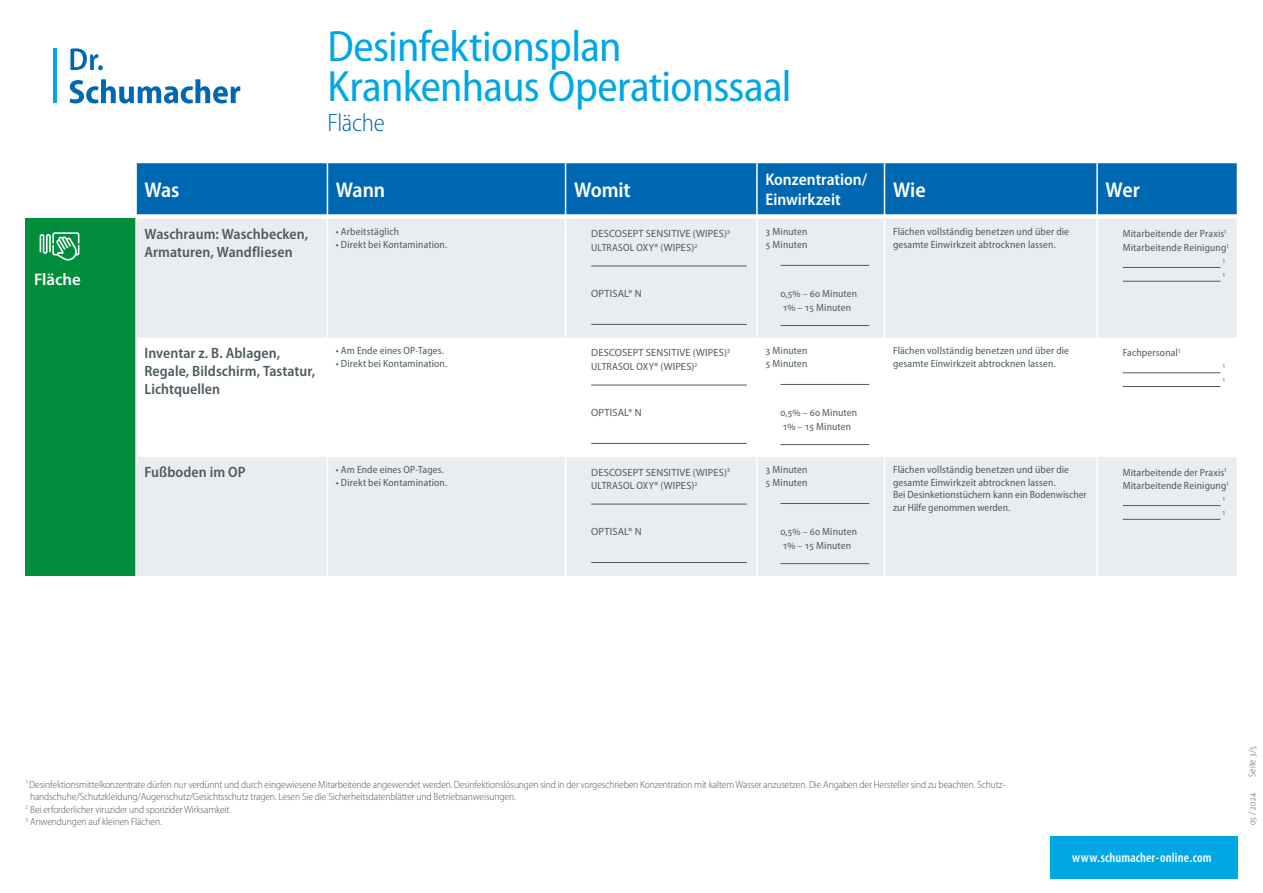
<style>
.page{position:relative;width:1263px;height:893px;background:#fff}
.page>*{position:absolute;margin:0;border:0;box-sizing:border-box;transform-origin:0 0}
.t1{font:semi-condensed 43.95px/40.2px "Myriad Pro";letter-spacing:-.015em;color:#00a7e5}
.t2{font:300 semi-condensed 25.05px "Myriad Pro";letter-spacing:-.015em;color:#0067b2}
.t3{font:600 semi-condensed 21.45px "Myriad Pro";letter-spacing:-.005em;color:#fff}
.t4{font:600 semi-condensed 16.8px/20.2px "Myriad Pro";color:#fff}
.t5{font:600 16.8px "Myriad Pro";letter-spacing:-.005em;color:#fff}
.t6{font:600 semi-condensed 15px/18px "Myriad Pro";letter-spacing:.005em;color:#4e5b61}
.t7{font:600 condensed 13.5px "Myriad Pro";letter-spacing:.01em;color:#fff}
.t8{font:semi-condensed 10.5px/12.6px "Myriad Pro";letter-spacing:.015em;color:#4e5b61}
.t9{font:300 semi-condensed 10.5px "Myriad Pro";letter-spacing:-.01em;color:#4e5b61}
.t10{font:10.5px/13.8px "Myriad Pro";letter-spacing:.01em;color:#4e5b61}
.t11{font:300 semi-condensed 9.75px "Myriad Pro";letter-spacing:.02em;color:#4e5b61}
.t12{font:semi-condensed 6.15px "Myriad Pro";color:#4e5b61}
.s1{font-stretch:semi-condensed}
.s2{font-size:9.75px}
</style>
<div class="page">
<div style="left:1050px;top:836px;width:187px;height:42px;background:#00a7e5"></div>
<hr style="left:53px;top:49px;width:3px;height:54px;background:#00a7e5">
<svg style="left:70px;top:79px;width:170px;height:24px"></svg>
<svg style="left:70px;top:48px;width:33px;height:22px"></svg>
<div style="left:137px;top:163px;width:1100px;height:51px;background:#0067b2"></div>
<div style="left:26px;top:219px;width:110px;height:357px;background:#008e3d"></div>
<div style="left:137px;top:219px;width:1100px;height:357px;background:#e9edf0"></div>
<svg style="left:137px;top:338px;width:1100px;height:119px"></svg>
<hr style="left:327px;top:163px;width:1px;height:51px;background:#fff">
<hr style="left:565px;top:163px;width:1px;height:51px;background:#fff">
<hr style="left:756px;top:163px;width:2px;height:51px;background:#fff">
<hr style="left:884px;top:163px;width:1px;height:51px;background:#fff">
<hr style="left:1096px;top:163px;width:2px;height:51px;background:#fff">
<hr style="left:135px;top:219px;width:2px;height:59px;background:#fff">
<hr style="left:135px;top:278px;width:2px;height:60px;background:#fff">
<hr style="left:327px;top:219px;width:1px;height:59px;background:#fff">
<hr style="left:327px;top:278px;width:1px;height:60px;background:#fff">
<hr style="left:1096px;top:219px;width:2px;height:59px;background:#fff">
<hr style="left:1096px;top:278px;width:2px;height:60px;background:#fff">
<hr style="left:135px;top:338px;width:2px;height:59px;background:#fff">
<hr style="left:135px;top:397px;width:2px;height:60px;background:#fff">
<hr style="left:135px;top:457px;width:2px;height:59px;background:#fff">
<hr style="left:135px;top:516px;width:2px;height:60px;background:#fff">
<hr style="left:327px;top:457px;width:1px;height:59px;background:#fff">
<hr style="left:327px;top:516px;width:1px;height:60px;background:#fff">
<hr style="left:1096px;top:457px;width:2px;height:59px;background:#fff">
<hr style="left:1096px;top:516px;width:2px;height:60px;background:#fff">
<hr style="left:327px;top:338px;width:1px;height:59px;background:#fff">
<hr style="left:327px;top:397px;width:1px;height:60px;background:#fff">
<hr style="left:565px;top:338px;width:1px;height:59px;background:#fff">
<hr style="left:565px;top:397px;width:1px;height:60px;background:#fff">
<hr style="left:756px;top:338px;width:2px;height:59px;background:#fff">
<hr style="left:884px;top:338px;width:1px;height:59px;background:#fff">
<hr style="left:1096px;top:338px;width:2px;height:59px;background:#fff">
<hr style="left:1096px;top:397px;width:2px;height:60px;background:#fff">
<hr style="left:756px;top:397px;width:2px;height:60px;background:#fff">
<hr style="left:884px;top:397px;width:1px;height:60px;background:#fff">
<hr style="left:565px;top:219px;width:1px;height:59px;background:#fff">
<hr style="left:565px;top:278px;width:1px;height:60px;background:#fff">
<hr style="left:565px;top:457px;width:1px;height:59px;background:#fff">
<hr style="left:565px;top:516px;width:1px;height:60px;background:#fff">
<hr style="left:756px;top:219px;width:2px;height:59px;background:#fff">
<hr style="left:756px;top:457px;width:2px;height:59px;background:#fff">
<hr style="left:884px;top:219px;width:1px;height:59px;background:#fff">
<hr style="left:884px;top:457px;width:1px;height:59px;background:#fff">
<hr style="left:756px;top:278px;width:2px;height:60px;background:#fff">
<hr style="left:756px;top:516px;width:2px;height:60px;background:#fff">
<hr style="left:884px;top:278px;width:1px;height:60px;background:#fff">
<hr style="left:884px;top:516px;width:1px;height:60px;background:#fff">
<svg style="left:40px;top:232px;width:39px;height:29px"></svg>
<hr style="left:591px;top:266px;width:156px;height:1px;background:#4e5b61">
<hr style="left:780px;top:265px;width:89px;height:1px;background:#4e5b61">
<hr style="left:1123px;top:267px;width:97px;height:1px;background:#4e5b61">
<hr style="left:1123px;top:281px;width:97px;height:1px;background:#4e5b61">
<hr style="left:591px;top:324px;width:156px;height:1px;background:#4e5b61">
<hr style="left:780px;top:325px;width:89px;height:1px;background:#4e5b61">
<hr style="left:591px;top:385px;width:156px;height:1px;background:#4e5b61">
<hr style="left:780px;top:384px;width:89px;height:1px;background:#4e5b61">
<hr style="left:1123px;top:372px;width:97px;height:1px;background:#4e5b61">
<hr style="left:1123px;top:386px;width:97px;height:1px;background:#4e5b61">
<hr style="left:591px;top:443px;width:156px;height:1px;background:#4e5b61">
<hr style="left:780px;top:444px;width:89px;height:1px;background:#4e5b61">
<hr style="left:591px;top:504px;width:156px;height:1px;background:#4e5b61">
<hr style="left:780px;top:503px;width:89px;height:1px;background:#4e5b61">
<hr style="left:1123px;top:505px;width:97px;height:1px;background:#4e5b61">
<hr style="left:1123px;top:519px;width:97px;height:1px;background:#4e5b61">
<hr style="left:591px;top:562px;width:156px;height:1px;background:#4e5b61">
<hr style="left:780px;top:563px;width:89px;height:1px;background:#4e5b61">
<h3 class="t5" style="left:34px;top:269px;width:48px">Fläche</h3>
<h1 class="t1" style="left:327px;top:25px;width:466px">Desinfektionsplan<br>Krankenhaus Operationssaal</h1>
<h2 class="t2" style="left:327px;top:108px;width:59px">Fläche</h2>
<h3 class="t3" style="left:145px;top:176px;width:36px">Was</h3>
<h3 class="t3" style="left:336px;top:176px;width:51px">Wann</h3>
<h3 class="t3" style="left:574px;top:176px;width:58px">Womit</h3>
<h3 class="t4" style="left:765px;top:169px;width:103px">Konzentration/<br>Einwirkzeit</h3>
<h3 class="t3" style="left:893px;top:176px;width:34px">Wie</h3>
<h3 class="t3" style="left:1106px;top:176px;width:36px">Wer</h3>
<h3 class="t6" style="left:145px;top:224px;width:165px">Waschraum: Waschbecken,<br>Armaturen, Wandfliesen</h3>
<p class="t8" style="left:336px;top:225px;width:65px">• Arbeitstäglich</p>
<p class="t8" style="left:336px;top:238px;width:113px">• Direkt bei Kontamination.</p>
<p class="t10" style="left:591px;top:227px;width:140px">DESCOSEPT SENSITIVE (WIPES)<sup>3<br></sup><span class="s1">ULTRASOL OXY®</span> (WIPES)<sup>2</sup></p>
<p class="t8" style="left:765px;top:225px;width:44px">3 Minuten<br>5 Minuten</p>
<p class="t8" style="left:893px;top:225px;width:178px">Flächen vollständig benetzen und über die gesamte Einwirkzeit abtrocknen lassen.</p>
<p class="t8" style="left:1123px;top:227px;width:108px;line-height:13.6px">Mitarbeitende der Praxis<sup>1<br></sup>Mitarbeitende Reinigung<sup>1</sup></p>
<p class="t12" style="left:1222px;top:257px;width:4px">1</p>
<p class="t12" style="left:1222px;top:271px;width:4px">1</p>
<p class="t10" style="left:591px;top:286px;width:52px">OPTISAL® N</p>
<p class="t8" style="left:780px;top:286px;width:78px;line-height:13.6px">0,5% <span class="s2">–</span> 60 Minuten<br>1% <span class="s2">–</span> 15 Minuten</p>
<h3 class="t6" style="left:145px;top:343px;width:172px">Inventar z. B. Ablagen,<br>Regale, Bildschirm, Tastatur,<br>Lichtquellen</h3>
<p class="t8" style="left:336px;top:344px;width:110px">• Am Ende eines OP-Tages.</p>
<p class="t8" style="left:336px;top:357px;width:113px">• Direkt bei Kontamination.</p>
<p class="t10" style="left:591px;top:346px;width:140px">DESCOSEPT SENSITIVE (WIPES)<sup>3<br></sup><span class="s1">ULTRASOL OXY®</span> (WIPES)<sup>2</sup></p>
<p class="t8" style="left:765px;top:344px;width:44px">3 Minuten<br>5 Minuten</p>
<p class="t8" style="left:893px;top:344px;width:178px">Flächen vollständig benetzen und über die gesamte Einwirkzeit abtrocknen lassen.</p>
<p class="t8" style="left:1123px;top:346px;width:59px">Fachpersonal<sup>1</sup></p>
<p class="t10" style="left:591px;top:405px;width:52px">OPTISAL® N</p>
<p class="t8" style="left:780px;top:405px;width:78px;line-height:13.6px">0,5% <span class="s2">–</span> 60 Minuten<br>1% <span class="s2">–</span> 15 Minuten</p>
<p class="t12" style="left:1222px;top:362px;width:4px">1</p>
<p class="t12" style="left:1222px;top:376px;width:4px">1</p>
<h3 class="t6" style="left:145px;top:462px;width:103px">Fußboden im OP</h3>
<p class="t8" style="left:336px;top:463px;width:110px">• Am Ende eines OP-Tages.</p>
<p class="t8" style="left:336px;top:476px;width:113px">• Direkt bei Kontamination.</p>
<p class="t10" style="left:591px;top:465px;width:140px">DESCOSEPT SENSITIVE (WIPES)<sup>3<br></sup><span class="s1">ULTRASOL OXY®</span> (WIPES)<sup>2</sup></p>
<p class="t8" style="left:765px;top:463px;width:44px">3 Minuten<br>5 Minuten</p>
<p class="t8" style="left:893px;top:463px;width:195px">Flächen vollständig benetzen und über die gesamte Einwirkzeit abtrocknen lassen.<br>Bei Desinketionstüchern kann ein Bodenwischer zur Hilfe genommen werden.</p>
<p class="t8" style="left:1123px;top:465px;width:108px;line-height:13.6px">Mitarbeitende der Praxis<sup>1<br></sup>Mitarbeitende Reinigung<sup>1</sup></p>
<p class="t12" style="left:1222px;top:495px;width:4px">1</p>
<p class="t12" style="left:1222px;top:509px;width:4px">1</p>
<p class="t10" style="left:591px;top:524px;width:52px">OPTISAL® N</p>
<p class="t8" style="left:780px;top:525px;width:78px;line-height:13.6px">0,5% <span class="s2">–</span> 60 Minuten<br>1% <span class="s2">–</span> 15 Minuten</p>
<p class="t9" style="left:26px;top:778px;width:981px"><sup>1</sup> Desinfektionsmittelkonzentrate dürfen nur verdünnt und durch eingewiesene Mitarbeitende angewendet werden.Desinfektionslösungen sind in der vorgeschrieben Konzentration mit kaltem Wasser anzusetzen. Die Angaben der Hersteller sind zu beachten. Schutz-</p>
<p class="t9" style="left:30px;top:790px;width:487px">handschuhe/Schutzkleidung/Augenschutz/Gesichtsschutz tragen. Lesen Sie die Sicherheitsdatenblätter und Betriebsanweisungen.</p>
<p class="t9" style="left:26px;top:803px;width:207px"><sup>2</sup> Bei erforderlicher viruzider und sporizider Wirksamkeit.</p>
<p class="t9" style="left:26px;top:816px;width:138px"><sup>3</sup> Anwendungen auf kleinen Flächen.</p>
<p class="t7" style="left:1072px;top:849px;width:141px">www.schumacher-online.com</p>
<p class="t11" style="left:1246px;top:777px;width:32px;rotate:-90deg">Seite 3/5</p>
<p class="t11" style="left:1246px;top:825px;width:34px;rotate:-90deg">05 / 2024</p>
</div>
